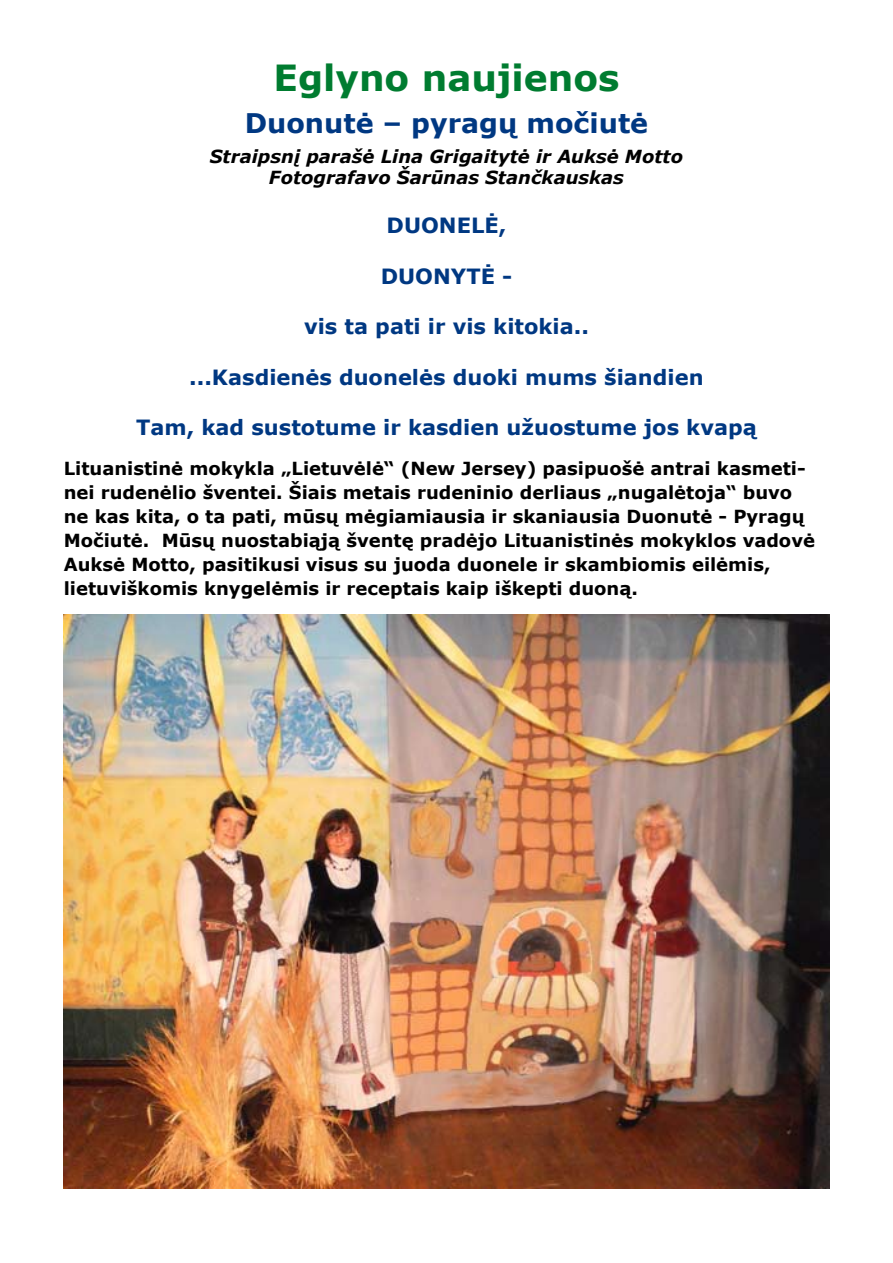
<style>
.page{position:relative;width:893px;height:1263px;background:#fff}
.page>*{position:absolute;margin:0;border:0;box-sizing:border-box;transform-origin:0 0}
.t1{font:700 36px "Verdana";color:#007c30}
.t2{font:700 27px "Verdana";color:#003882}
.t3{font:700 21px "Verdana";color:#003882}
.t4{font:700 18px/24px "Verdana";color:#000}
.t5{font:italic 700 18px/21.6px "Verdana";color:#000;text-align:center}
</style>
<div class="page">
<img style="left:64px;top:614px;width:765px;height:574px">
<h1 class="t1" style="left:273px;top:55px;width:347px">Eglyno naujienos</h1>
<h2 class="t2" style="left:245px;top:106px;width:405px">Duonutė – pyragų močiutė</h2>
<p class="t5" style="left:210px;top:145px;width:475px">Straipsnį parašė Lina Grigaitytė ir Auksė Motto<br>Fotografavo Šarūnas Stančkauskas</p>
<p class="t3" style="left:387px;top:212px;width:121px">DUONELĖ,</p>
<p class="t3" style="left:381px;top:263px;width:133px">DUONYTĖ -</p>
<p class="t3" style="left:304px;top:313px;width:286px">vis ta pati ir vis kitokia..</p>
<p class="t3" style="left:189px;top:363px;width:516px">...Kasdienės duonelės duoki mums šiandien</p>
<p class="t3" style="left:136px;top:414px;width:622px">Tam, kad sustotume ir kasdien užuostume jos kvapą</p>
<p class="t4" style="left:64px;top:456px;width:753px">Lituanistinė mokykla „Lietuvėlė“ (New Jersey) pasipuošė antrai kasmeti&shy;nei rudenėlio šventei. Šiais metais rudeninio derliaus „nugalėtoja“ buvo ne kas kita, o ta pati, mūsų mėgiamiausia ir skaniausia Duonutė - Pyragų Močiutė. Mūsų nuostabiąją šventę pradėjo Lituanistinės mokyklos vadovė Auksė Motto, pasitikusi visus su juoda duonele ir skambiomis eilėmis, lietuviškomis knygelėmis ir receptais kaip iškepti duoną.</p>
</div>
